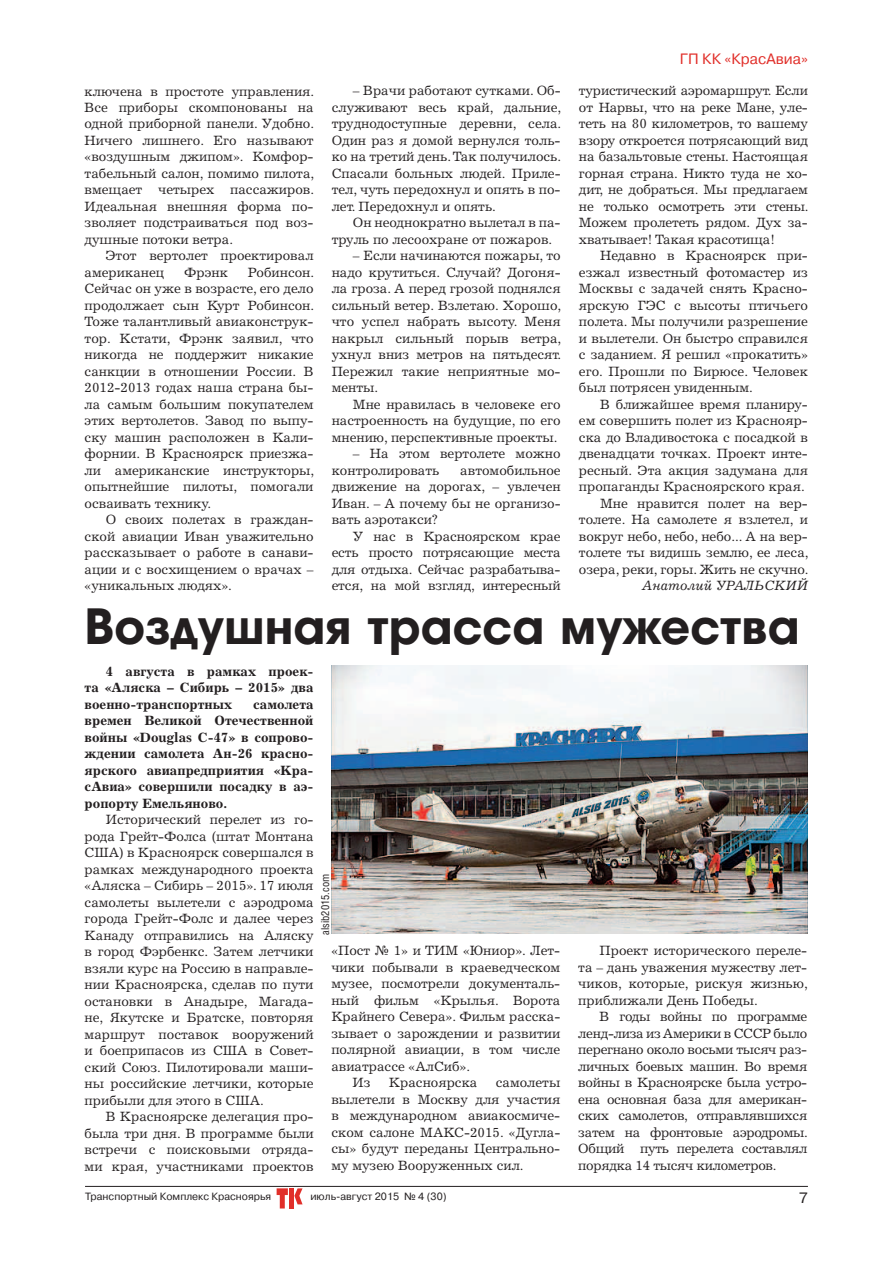
<style>
.page{position:relative;width:893px;height:1263px;background:#fff}
.page>*{position:absolute;margin:0;border:0;box-sizing:border-box;transform-origin:0 0}
.t1{font:800 49.5px "zn Avante Bs";color:#231f20}
.t2{font:15px "zn Pragmatica";color:#e12f2a}
.t3{font:15px "zn Pragmatica";color:#231f20}
.t4{font:13.5px/16.5px "zn Excelsior";color:#231f20;text-align:justify}
.t5{font:700 13.5px/16.5px "zn Excelsior";color:#231f20;text-align:justify}
.t6{font:italic 13.5px "zn Excelsior";color:#231f20}
.t7{font:10.5px "zn Pragmatica";color:#231f20}
.t8{font:10.5px "zn Letterica";color:#231f20}
</style>
<div class="page">
<hr style="left:85px;top:1186px;width:723px;height:1px;background:#231f20">
<svg style="left:277px;top:1188px;width:11px;height:20px"></svg>
<div style="left:289px;top:1188px;width:5px;height:20px;background:#e12f2a"></div>
<svg style="left:294px;top:1188px;width:9px;height:16px"></svg>
<img style="left:331px;top:665px;width:477px;height:268px">
<p class="t4" style="left:85px;top:83px;width:231px">ключена в простоте управления.<br>Все приборы скомпонованы на одной приборной панели. Удобно.<br>Ничего лишнего. Его называют «воздушным джипом». Комфор&shy;табельный салон, помимо пилота, вмещает четырех пассажиров.<br>Идеальная внешняя форма по&shy;зволяет подстраиваться под воз&shy;душные потоки ветра.</p>
<p class="t4" style="left:85px;top:248px;width:230px;text-indent:21px">Этот вертолет проектировал американец</p>
<p class="t4" style="left:85px;top:264px;width:231px;text-indent:163px">Робинсон.<br>Сейчас он уже в возрасте, его дело продолжает сын Курт Робинсон.<br>Тоже талантливый авиаконструк&shy;тор. Кстати, Фрэнк заявил, что никогда не поддержит никакие санкции в отношении России. В 2012-2013 годах наша страна бы&shy;ла самым большим покупателем этих вертолетов. Завод по выпу&shy;ску машин расположен в Кали&shy;форнии. В Красноярск приезжа&shy;ли американские инструкторы, опытнейшие пилоты, помогали осваивать технику.</p>
<p class="t4" style="left:85px;top:511px;width:230px;text-indent:21px">О своих полетах в граждан&shy;ской авиации Иван уважительно рассказывает о работе в санави&shy;ации и с восхищением о врачах – «уникальных людях».</p>
<p class="t4" style="left:184px;top:264px;width:45px">Фрэнк</p>
<p class="t4" style="left:332px;top:82px;width:231px;text-indent:21px">– Врачи работают сутками. Об&shy;служивают весь край, дальние, труднодоступные деревни, села.<br>Один раз я домой вернулся толь&shy;ко на третий день. Так получилось.<br>Спасали больных людей. Приле&shy;тел, чуть передохнул и опять в по&shy;лет. Передохнул и опять.</p>
<p class="t4" style="left:332px;top:214px;width:230px;text-indent:21px">Он неоднократно вылетал в па&shy;труль по лесоохране от пожаров.</p>
<p class="t4" style="left:332px;top:247px;width:231px;text-indent:21px">– Если начинаются пожары, то надо крутиться. Случай? Догоня&shy;ла гроза. А перед грозой поднялся сильный ветер. Взлетаю. Хорошо, что успел набрать высоту. Меня накрыл сильный порыв ветра, ухнул вниз метров на пятьдесят.<br>Пережил такие неприятные мо&shy;менты.</p>
<p class="t4" style="left:332px;top:396px;width:230px;text-indent:21px">Мне нравилась в человеке его настроенность на будущие, по его мнению, перспективные проекты.</p>
<p class="t4" style="left:332px;top:445px;width:230px;text-indent:21px">– На этом вертолете можно контролировать</p>
<p class="t4" style="left:332px;top:462px;width:230px;text-indent:129px">автомобильное движение на дорогах, – увлечен Иван. – А почему бы не организо&shy;вать аэротакси?</p>
<p class="t4" style="left:332px;top:528px;width:230px;text-indent:21px">У нас в Красноярском крае есть просто потрясающие места для отдыха. Сейчас разрабатыва&shy;ется, на мой взгляд, интересный</p>
<p class="t2" style="left:680px;top:51px;width:129px">ГП КК «КрасАвиа»</p>
<p class="t4" style="left:579px;top:82px;width:231px">туристический аэромаршрут. Если от Нарвы, что на реке Мане, уле&shy;теть на 80 километров, то вашему взору откроется потрясающий вид на базальтовые стены. Настоящая горная страна. Никто туда не хо&shy;дит, не добраться. Мы предлагаем не только осмотреть эти стены.<br>Можем пролететь рядом. Дух за&shy;хватывает! Такая красотища!</p>
<p class="t4" style="left:579px;top:247px;width:230px;text-indent:21px">Недавно в Красноярск при&shy;езжал известный фотомастер из Москвы с задачей снять Красно&shy;ярскую ГЭС с высоты птичьего полета. Мы получили разрешение и вылетели. Он быстро справился с заданием. Я решил «прокатить» его. Прошли по Бирюсе. Человек был потрясен увиденным.</p>
<p class="t4" style="left:579px;top:396px;width:231px;text-align:right">В ближайшее время планиру-<br>ем совершить полет из Краснояр&shy;ска до Владивостока с посадкой в двенадцати точках. Проект инте&shy;ресный. Эта акция задумана для пропаганды Красноярского края.<br>Мне нравится полет на вер&shy;толете. На самолете я взлетел, и вокруг небо, небо, небо... А на вер&shy;толете ты видишь землю, ее леса, озера, реки, горы. Жить не скучно.</p>
<p class="t6" style="left:642px;top:578px;width:168px">Анатолий УРАЛЬСКИЙ</p>
<h1 class="t1" style="left:85px;top:599px;width:717px">Воздушная трасса мужества</h1>
<p class="t5" style="left:85px;top:663px;width:230px;text-indent:21px">4 августа в рамках проек&shy;та «Аляска – Сибирь – 2015» два военно-транспортных</p>
<p class="t5" style="left:85px;top:696px;width:230px;text-indent:168px">самолета времен Великой Отечественной войны «Douglas С-47» в сопрово&shy;ждении самолета Ан-26 красно&shy;ярского авиапредприятия «Кра&shy;сАвиа» совершили посадку в аэ&shy;ропорту Емельяново.</p>
<p class="t4" style="left:85px;top:811px;width:230px;text-indent:21px">Исторический перелет из го&shy;рода Грейт-Фолса (штат Монтана США) в Красноярск совершался в рамках международного проекта «Аляска – Сибирь – 2015». 17 июля самолеты вылетели с аэродрома города Грейт-Фолс и далее через Канаду отправились на Аляску в город Фэрбенкс. Затем летчики взяли курс на Россию в направле&shy;нии Красноярска, сделав по пути остановки в Анадыре, Магада&shy;не, Якутске и Братске, повторяя маршрут поставок вооружений и боеприпасов из США в Совет&shy;ский Союз. Пилотировали маши&shy;ны российские летчики, которые прибыли для этого в США.</p>
<p class="t4" style="left:85px;top:1108px;width:230px;text-indent:21px">В Красноярске делегация про&shy;была три дня. В программе были встречи с поисковыми отряда&shy;ми края, участниками проектов</p>
<p class="t8" style="left:319px;top:935px;width:62px;rotate:-90deg">alsib2015.com</p>
<p class="t4" style="left:331px;top:942px;width:230px">«Пост № 1» и ТИМ «Юниор». Лет-</p>
<p class="t4" style="left:331px;top:959px;width:230px">чики побывали в краеведческом</p>
<p class="t4" style="left:331px;top:975px;width:230px">музее, посмотрели документаль-</p>
<p class="t4" style="left:331px;top:992px;width:230px">ный фильм «Крылья. Ворота</p>
<p class="t4" style="left:331px;top:1008px;width:230px">Крайнего Севера». Фильм расска-</p>
<p class="t4" style="left:331px;top:1025px;width:230px">зывает о зарождении и развитии</p>
<p class="t4" style="left:331px;top:1041px;width:230px">полярной авиации, в том числе</p>
<p class="t4" style="left:331px;top:1058px;width:140px">авиатрассе «АлСиб».</p>
<p class="t4" style="left:353px;top:1074px;width:19px">Из</p>
<p class="t4" style="left:389px;top:1074px;width:90px">Красноярска</p>
<p class="t4" style="left:331px;top:1074px;width:230px;text-indent:164px">самолеты вылетели в Москву для участия в международном авиакосмиче&shy;ском салоне МАКС-2015. «Дугла&shy;сы» будут переданы Центрально&shy;му музею Вооруженных сил.</p>
<p class="t4" style="left:578px;top:942px;width:231px;text-indent:21px">Проект исторического переле&shy;та – дань уважения мужеству лет&shy;чиков, которые, рискуя жизнью, приближали День Победы.</p>
<p class="t4" style="left:578px;top:1008px;width:231px;text-indent:21px">В годы войны по программе ленд-лиза из Америки в СССР было перегнано около восьми тысяч раз&shy;личных боевых машин. Во время войны в Красноярске была устро&shy;ена основная база для американ&shy;ских самолетов, отправлявшихся затем на фронтовые аэродромы.<br>Общий путь перелета составлял порядка 14 тысяч километров.</p>
<p class="t7" style="left:85px;top:1190px;width:188px">Транспортный Комплекс Красноярья</p>
<p class="t7" style="left:310px;top:1190px;width:138px">июль-август 2015 № 4 (30)</p>
<p class="t3" style="left:799px;top:1190px;width:10px">7</p>
</div>
